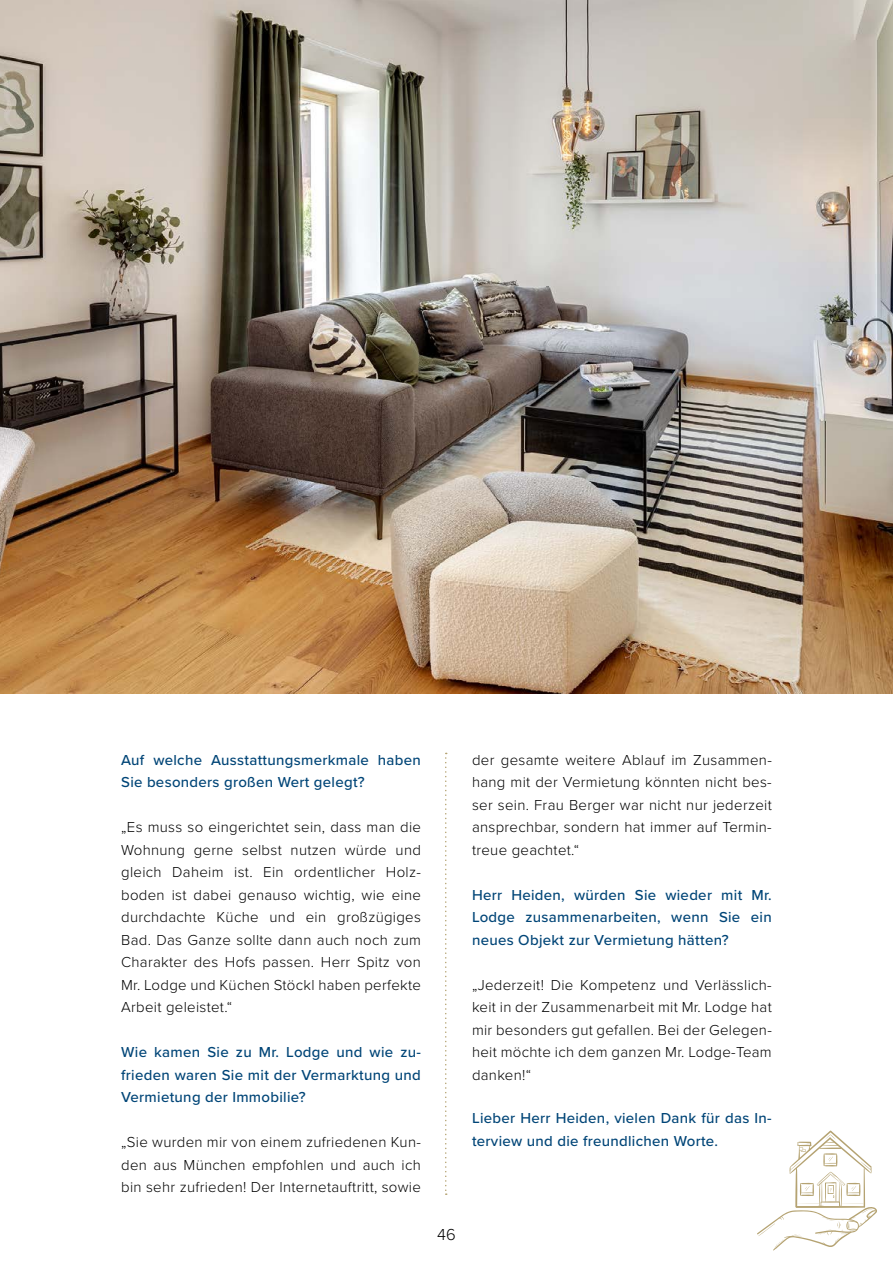
<style>
.page{position:relative;width:893px;height:1263px;background:#fff}
.page>*{position:absolute;margin:0;border:0;box-sizing:border-box;transform-origin:0 0}
.t1{font:300 16.5px "Proxima Nova";color:#000}
.t2{font:300 15px/22.5px "Proxima Nova";letter-spacing:.02em;color:#000;text-align:justify}
.t3{font:500 15px/22.5px "Proxima Nova";letter-spacing:.02em;color:#004577}
</style>
<div class="page">
<img style="left:0;top:0;width:892px;height:693px">
<svg style="left:757px;top:1130px;width:120px;height:121px"></svg>
<svg style="left:445px;top:753px;width:2px;height:442px"></svg>
<p class="t3" style="left:121px;top:748px;width:301px">Auf welche Ausstattungsmerkmale haben<br>Sie besonders großen Wert gelegt?</p>
<p class="t2" style="left:121px;top:815px;width:301px">„Es muss so eingerichtet sein, dass man die Wohnung gerne selbst nutzen würde und gleich Daheim ist. Ein ordentlicher Holz&shy;boden ist dabei genauso wichtig, wie eine durchdachte Küche und ein großzügiges Bad. Das Ganze sollte dann auch noch zum Charakter des Hofs passen. Herr Spitz von Mr. Lodge und Küchen Stöckl haben perfekte Arbeit geleistet.“</p>
<p class="t3" style="left:121px;top:1040px;width:301px;text-align:justify">Wie kamen Sie zu Mr. Lodge und wie zu&shy;frieden waren Sie mit der Vermarktung und Vermietung der Immobilie?</p>
<p class="t2" style="left:121px;top:1130px;width:301px">„Sie wurden mir von einem zufriedenen Kun&shy;den aus München empfohlen und auch ich bin sehr zufrieden! Der Internetauftritt, sowie</p>
<p class="t1" style="left:437px;top:1222px;width:20px">46</p>
<p class="t2" style="left:472px;top:747px;width:301px">der gesamte weitere Ablauf im Zusammen&shy;hang mit der Vermietung könnten nicht bes&shy;ser sein. Frau Berger war nicht nur jederzeit ansprechbar, sondern hat immer auf Termin&shy;treue geachtet.“</p>
<p class="t3" style="left:472px;top:883px;width:301px;text-align:justify">Herr Heiden, würden Sie wieder mit Mr.<br>Lodge zusammenarbeiten, wenn Sie ein neues Objekt zur Vermietung hätten?</p>
<p class="t2" style="left:472px;top:972px;width:301px">„Jederzeit! Die Kompetenz und Verlässlich&shy;keit in der Zusammenarbeit mit Mr. Lodge hat mir besonders gut gefallen. Bei der Gelegen&shy;heit möchte ich dem ganzen Mr. Lodge-Team danken!“</p>
<p class="t3" style="left:472px;top:1106px;width:301px">Lieber Herr Heiden, vielen Dank für das In&shy;terview und die freundlichen Worte.</p>
</div>
